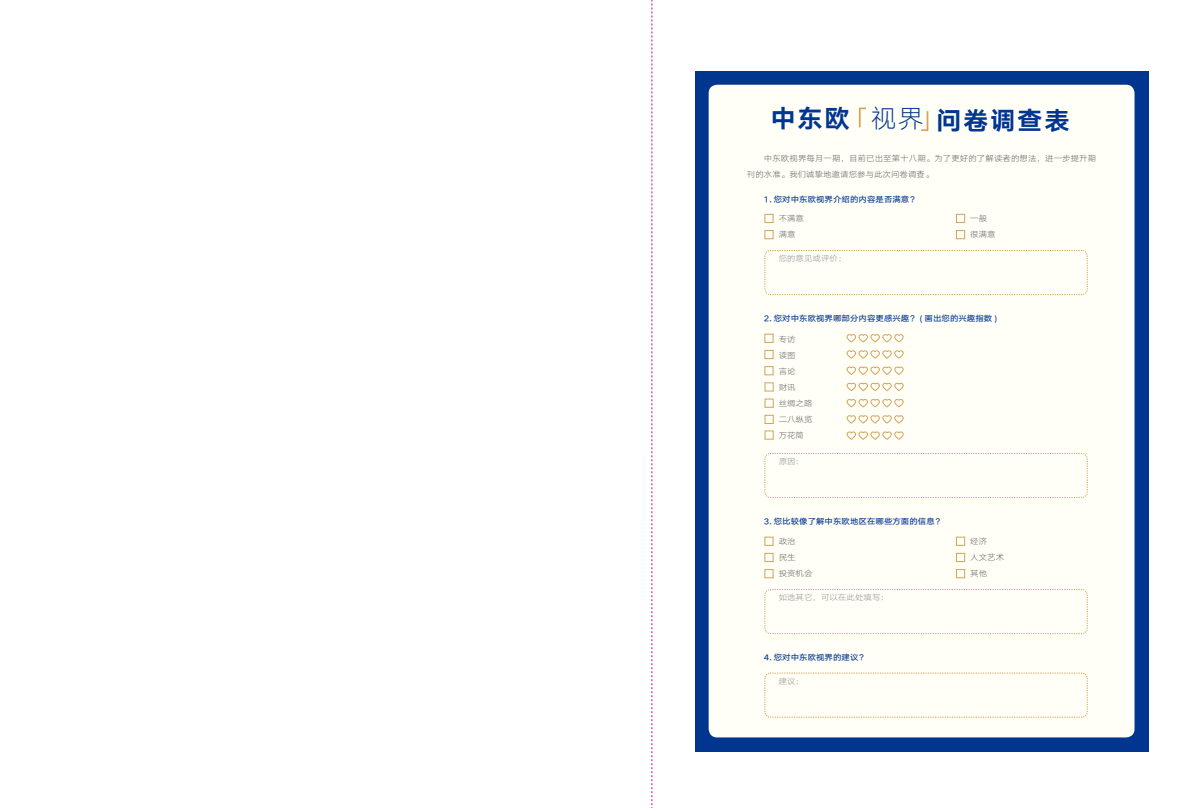
<style>
.page{position:relative;width:1191px;height:808px;background:#fff}
.page>*{position:absolute;margin:0;border:0;box-sizing:border-box;transform-origin:0 0}
.t1{font:25.5px "HY Qi Hei HZS";letter-spacing:.06em;color:#003690}
.t2{font:8px/16px "HY Qi Hei DZS";color:#595757;scale:1.06 1}
.t3{font:8px "HY Qi Hei FZS";color:#003690;scale:1.06 1}
.t4{font:8px "HY Qi Hei DZS";color:#898989;scale:1.06 1}
.s1{font-family:"HY Qi Hei DZS"}
</style>
<div class="page">
<div style="left:694px;top:71px;width:454px;height:680px;background:#003690"></div>
<div style="left:708px;top:85px;width:426px;height:652px;background:#fffef7;border-radius:9px"></div>
<svg style="left:859px;top:108px;width:7px;height:19px"></svg>
<svg style="left:921px;top:111px;width:7px;height:20px"></svg>
<svg style="left:764px;top:673px;width:324px;height:45px"></svg>
<svg style="left:764px;top:250px;width:324px;height:45px"></svg>
<div style="left:764px;top:214px;width:9px;height:9px;border:1px solid #d3a358"></div>
<div style="left:956px;top:214px;width:9px;height:9px;border:1px solid #d3a358"></div>
<div style="left:764px;top:230px;width:9px;height:9px;border:1px solid #d3a358"></div>
<div style="left:956px;top:230px;width:9px;height:9px;border:1px solid #d3a358"></div>
<svg style="left:764px;top:589px;width:324px;height:45px"></svg>
<div style="left:764px;top:537px;width:9px;height:9px;border:1px solid #d3a358"></div>
<div style="left:956px;top:537px;width:9px;height:9px;border:1px solid #d3a358"></div>
<div style="left:764px;top:569px;width:9px;height:9px;border:1px solid #d3a358"></div>
<div style="left:956px;top:569px;width:9px;height:9px;border:1px solid #d3a358"></div>
<div style="left:764px;top:553px;width:9px;height:9px;border:1px solid #d3a358"></div>
<div style="left:956px;top:553px;width:9px;height:9px;border:1px solid #d3a358"></div>
<svg style="left:764px;top:453px;width:324px;height:45px"></svg>
<div style="left:764px;top:334px;width:9px;height:9px;border:1px solid #d3a358"></div>
<div style="left:764px;top:382px;width:9px;height:9px;border:1px solid #d3a358"></div>
<div style="left:764px;top:366px;width:9px;height:9px;border:1px solid #d3a358"></div>
<div style="left:764px;top:415px;width:9px;height:9px;border:1px solid #d3a358"></div>
<div style="left:764px;top:350px;width:9px;height:9px;border:1px solid #d3a358"></div>
<div style="left:764px;top:399px;width:9px;height:9px;border:1px solid #d3a358"></div>
<svg style="left:846px;top:334px;width:57px;height:8px"></svg>
<svg style="left:846px;top:350px;width:57px;height:9px"></svg>
<svg style="left:846px;top:366px;width:57px;height:9px"></svg>
<svg style="left:846px;top:383px;width:57px;height:8px"></svg>
<svg style="left:846px;top:399px;width:57px;height:8px"></svg>
<svg style="left:846px;top:415px;width:57px;height:8px"></svg>
<svg style="left:846px;top:431px;width:57px;height:9px"></svg>
<svg style="left:651px;top:0;width:1px;height:808px"></svg>
<h1 class="t1" style="left:770px;top:101px;width:301px">中东欧 <span class="s1">视界</span>问卷调查表</h1>
<p class="t2" style="left:747px;top:150px;width:331px;text-indent:17px">中东欧视界每月一期，目前已出至第十八期。为了更好的了解读者的想法，进一步提升期刊的水准。我们诚挚地邀请您参与此次问卷调查。</p>
<p class="t3" style="left:764px;top:193px;width:147px">1. 您对中东欧视界介绍的内容是否满意？</p>
<p class="t2" style="left:778px;top:210px;width:26px">不满意满意</p>
<p class="t2" style="left:970px;top:210px;width:26px">一般很满意</p>
<p class="t4" style="left:778px;top:254px;width:65px">您的意见或评价：</p>
<p class="t3" style="left:764px;top:313px;width:222px">2. 您对中东欧视界哪部分内容更感兴趣？ ( 画出您的兴趣指数 )</p>
<p class="t2" style="left:778px;top:331px;width:33px">专访<br>读图<br>言论<br>财讯<br>丝绸之路二八纵览万花筒</p>
<p class="t4" style="left:778px;top:456px;width:26px">原因：</p>
<p class="t3" style="left:764px;top:516px;width:171px">3. 您比较像了解中东欧地区在哪些方面的信息？</p>
<p class="t2" style="left:778px;top:533px;width:33px">政治<br>民生<br>投资机会</p>
<p class="t2" style="left:970px;top:533px;width:33px">经济<br>人文艺术其他</p>
<p class="t4" style="left:778px;top:593px;width:105px">如选其它，可以在此处填写：</p>
<p class="t3" style="left:764px;top:652px;width:99px">4. 您对中东欧视界的建议？</p>
<p class="t4" style="left:778px;top:676px;width:26px">建议：</p>
</div>
